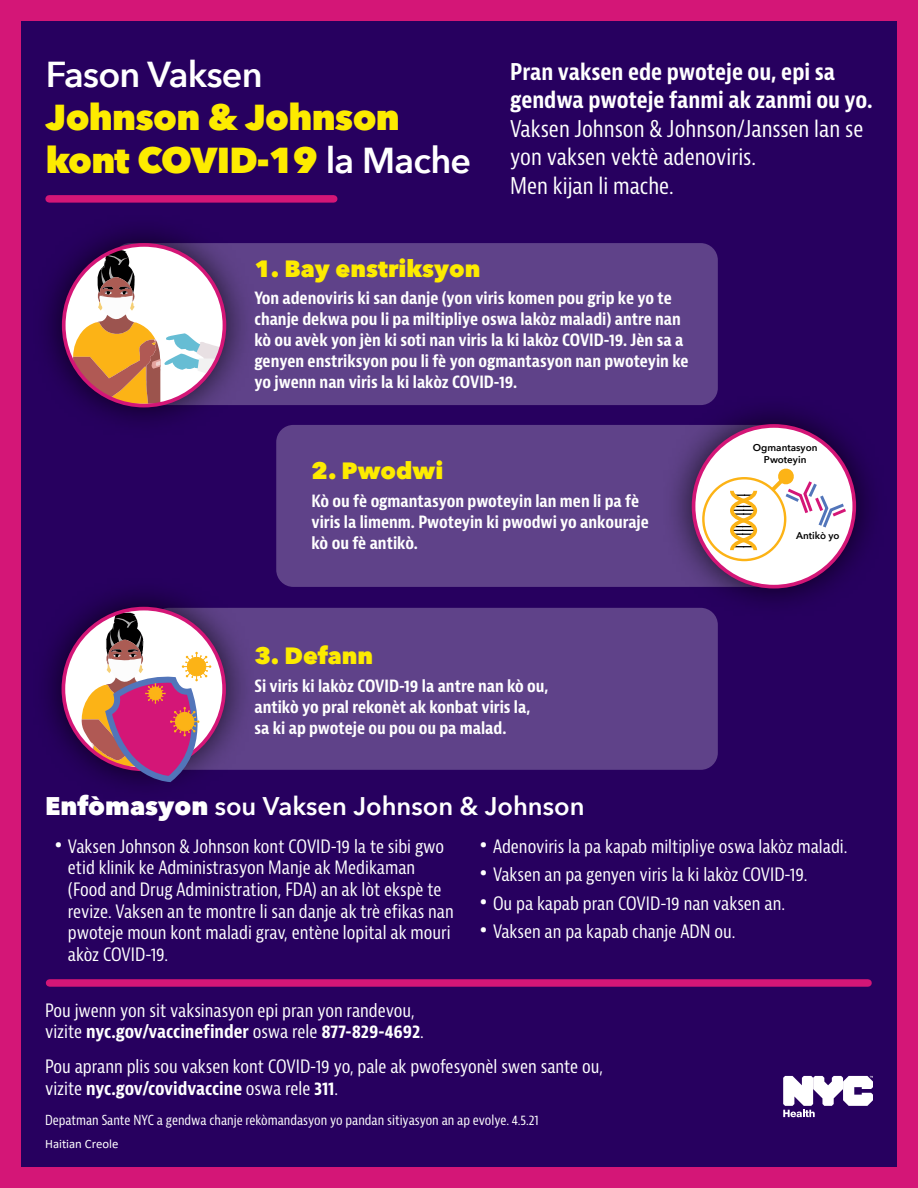
<style>
.page{position:relative;width:918px;height:1188px;background:#fff}
.page>*{position:absolute;margin:0;border:0;box-sizing:border-box;transform-origin:0 0}
.t1{font:800 36px/42.9px "Avenir Next";letter-spacing:-.02em;color:#fdeb00}
.t2{font:600 36px "Avenir Next";letter-spacing:-.02em;color:#fff}
.t3{font:600 25.5px "Avenir Next";color:#fff}
.t4{font:800 23.55px "Avenir Next";color:#fdeb00}
.t5{font:condensed 22.5px/28.5px "Bernina Sans";color:#fff}
.t6{font:700 condensed 22.5px/28.5px "Bernina Sans";color:#fff}
.t7{font:condensed 18px/21.6px "Bernina Sans";color:#fff}
.t8{font:700 condensed 16.5px/21px "Bernina Sans";color:#fff}
.t9{font:condensed 13.5px "Bernina Sans";color:#fff}
.t10{font:12.75px "Calibri";color:#fff}
.t11{font:600 9.9px/11.9px "Avenir Next";color:#000;text-align:center}
.s1{font-weight:600;color:#fff}
.s2{font-weight:800}
.s3{font-weight:700;font-size:27px}
.s4{font-weight:700}
</style>
<div class="page">
<div style="left:10px;top:10px;width:898px;height:1168px;background:#27005f"></div>
<div style="left:0;top:0;width:918px;height:1188px;border:21px solid #d41677"></div>
<svg style="left:783px;top:1076px;width:90px;height:41px"></svg>
<div style="left:49px;top:195px;width:285px;height:8px;background:#d41677"></div>
<div style="left:50px;top:979px;width:818px;height:8px;background:#d41677"></div>
<div style="left:113px;top:243px;width:605px;height:162px;background:#5f4289;border-radius:17px"></div>
<div style="left:31px;top:213px;width:226px;height:225px;background:#000;opacity:.75"></div>
<svg style="left:73px;top:250px;width:151px;height:154px;background:#c8aaa1"></svg>
<div style="left:62px;top:243px;width:164px;height:164px;border:4px solid #d41677;border-radius:50%"></div>
<div style="left:276px;top:425px;width:511px;height:162px;background:#5f4289;border-radius:17px"></div>
<div style="left:152px;top:608px;width:566px;height:162px;background:#5f4289;border-radius:17px"></div>
<div style="left:31px;top:576px;width:226px;height:226px;background:#000;opacity:.75"></div>
<svg style="left:63px;top:609px;width:161px;height:160px;background:#f9e2ee"></svg>
<div style="left:62px;top:607px;width:164px;height:164px;border:4px solid #d41677;border-radius:50%"></div>
<svg style="left:81px;top:612px;width:130px;height:173px;background:#b67993"></svg>
<div style="left:661px;top:394px;width:226px;height:225px;background:#000;opacity:.75"></div>
<div style="left:694px;top:426px;width:160px;height:161px;background:#fff;border-radius:50%"></div>
<div style="left:692px;top:424px;width:164px;height:164px;border:4px solid #d41677;border-radius:50%"></div>
<svg style="left:730px;top:468px;width:119px;height:82px"></svg>
<h1 class="t2" style="left:46px;top:44px;width:218px">Fason Vaksen</h1>
<h1 class="t1" style="left:46px;top:96px;width:427px">Johnson &amp; Johnson kont COVID-19 <span class="s1">la Mache</span></h1>
<p class="t6" style="left:510px;top:58px;width:364px">Pran vaksen ede pwoteje ou, epi sa gendwa pwoteje fanmi ak zanmi ou yo.</p>
<p class="t5" style="left:510px;top:115px;width:355px">Vaksen Johnson &amp; Johnson/Janssen lan se yon vaksen vektè adenoviris.<br>Men kijan li mache.</p>
<h3 class="t4" style="left:254px;top:254px;width:227px">1. Bay enstriksyon</h3>
<p class="t8" style="left:254px;top:288px;width:436px">Yon adenoviris ki san danje (yon viris komen pou grip ke yo te chanje dekwa pou li pa miltipliye oswa lakòz maladi) antre nan kò ou avèk yon jèn ki soti nan viris la ki lakòz COVID-19. Jèn sa a genyen enstriksyon pou li fè yon ogmantasyon nan pwoteyin ke yo jwenn nan viris la ki lakòz COVID-19.</p>
<h3 class="t4" style="left:312px;top:457px;width:133px">2. Pwodwi</h3>
<p class="t8" style="left:312px;top:491px;width:339px">Kò ou fè ogmantasyon pwoteyin lan men li pa fè viris la limenm. Pwoteyin ki pwodwi yo ankouraje kò ou fè antikò.</p>
<h3 class="t4" style="left:254px;top:641px;width:120px">3. Defann</h3>
<p class="t8" style="left:254px;top:675px;width:296px">Si viris ki lakòz COVID-19 la antre nan kò ou, antikò yo pral rekonèt ak konbat viris la, sa ki ap pwoteje ou pou ou pa malad.</p>
<h2 class="t3" style="left:45px;top:785px;width:541px"><span class="s2">Enfòmasyon</span> sou Vaksen Johnson &amp; Johnson</h2>
<p class="t11" style="left:753px;top:442px;width:66px">Ogmantasyon<br>Pwoteyin</p>
<p class="t11" style="left:796px;top:529px;width:45px">Antikò yo</p>
<p class="t7" style="left:68px;top:836px;width:387px;text-indent:-13px"><span class="s3">•</span> Vaksen Johnson &amp; Johnson kont COVID-19 la te sibi gwo etid klinik ke Administrasyon Manje ak Medikaman (Food and Drug Administration, FDA) an ak lòt ekspè te revize. Vaksen an te montre li san danje ak trè efikas nan pwoteje moun kont maladi grav, entène lopital ak mouri akòz COVID-19.</p>
<p class="t7" style="left:480px;top:836px;width:369px"><span class="s3">•</span> Adenoviris la pa kapab miltipliye oswa lakòz maladi.</p>
<p class="t7" style="left:480px;top:864px;width:329px"><span class="s3">•</span> Vaksen an pa genyen viris la ki lakòz COVID-19.</p>
<p class="t7" style="left:480px;top:893px;width:307px"><span class="s3">•</span> Ou pa kapab pran COVID-19 nan vaksen an.</p>
<p class="t7" style="left:480px;top:921px;width:257px"><span class="s3">•</span> Vaksen an pa kapab chanje ADN ou.</p>
<p class="t7" style="left:45px;top:1000px;width:380px">Pou jwenn yon sit vaksinasyon epi pran yon randevou, vizite <span class="s4">nyc.gov/vaccinefinder</span> oswa rele <span class="s4">877-829-4692</span>.</p>
<p class="t7" style="left:45px;top:1057px;width:560px">Pou aprann plis sou vaksen kont COVID-19 yo, pale ak pwofesyonèl swen sante ou, vizite <span class="s4">nyc.gov/covidvaccine</span> oswa rele <span class="s4">311</span>.</p>
<p class="t9" style="left:45px;top:1112px;width:495px">Depatman Sante NYC a gendwa chanje rekòmandasyon yo pandan sitiyasyon an ap evolye. 4.5.21</p>
<p class="t10" style="left:45px;top:1135px;width:75px">Haitian Creole</p>
</div>
